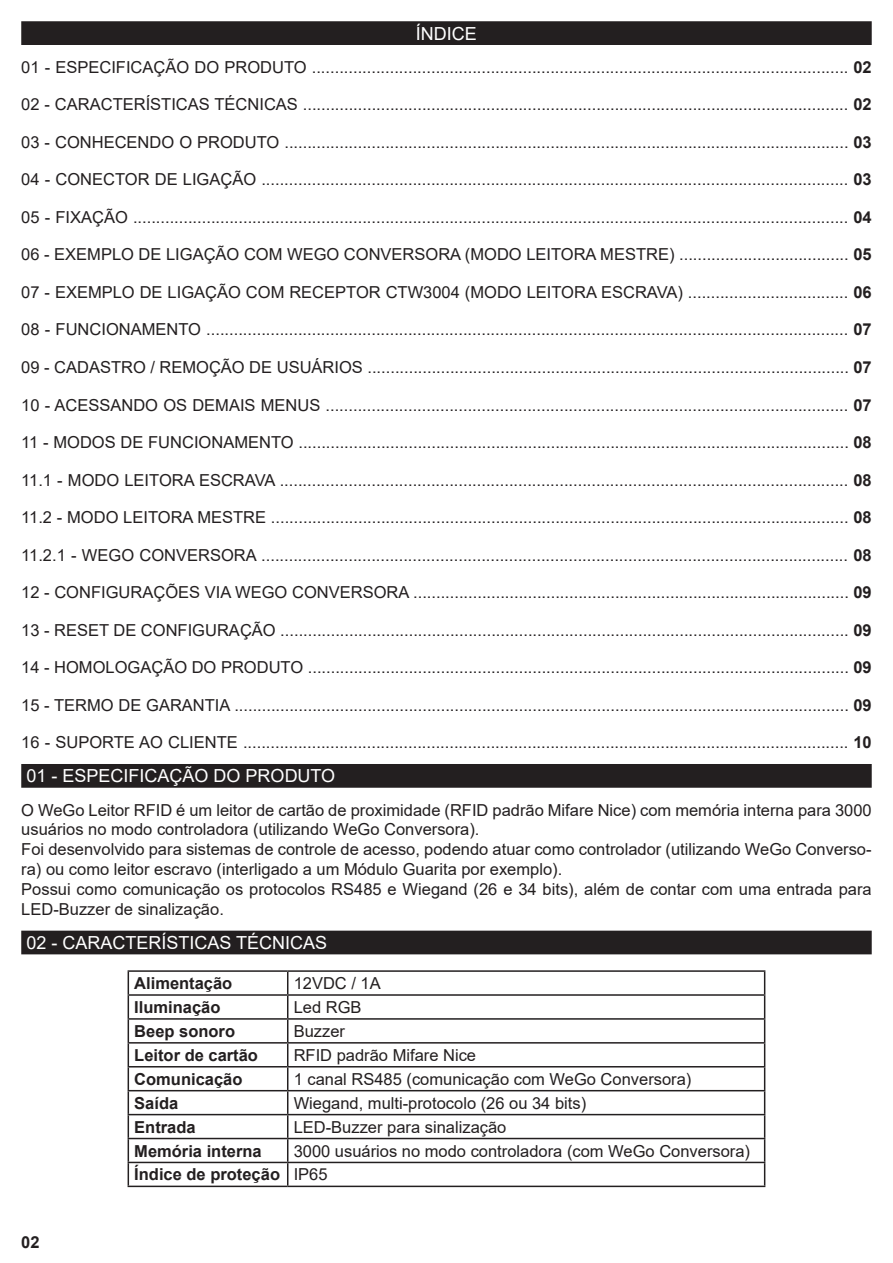
<style>
.page{position:relative;width:893px;height:1263px;background:#fff}
.page>*{position:absolute;margin:0;border:0;box-sizing:border-box;transform-origin:0 0}
.t1{font:18px "Arial";color:#fff}
.t2{font:16.5px/19.8px "Arial";color:#231f20}
.t3{font:700 16.5px "Arial";color:#231f20}
.s1{font-weight:700}
</style>
<div class="page">
<div style="left:22px;top:22px;width:849px;height:22px;background:#231f20"></div>
<div style="left:21px;top:21px;width:851px;height:24px;border:2px solid #231f20"></div>
<div style="left:22px;top:765px;width:849px;height:22px;background:#231f20"></div>
<div style="left:21px;top:764px;width:851px;height:24px;border:2px solid #231f20"></div>
<hr style="left:128px;top:970px;width:160px;height:2px;background:#231f20">
<hr style="left:288px;top:970px;width:477px;height:2px;background:#231f20">
<hr style="left:128px;top:994px;width:160px;height:2px;background:#231f20">
<hr style="left:288px;top:994px;width:477px;height:2px;background:#231f20">
<hr style="left:128px;top:1018px;width:160px;height:2px;background:#231f20">
<hr style="left:288px;top:1018px;width:477px;height:2px;background:#231f20">
<hr style="left:128px;top:1042px;width:160px;height:1px;background:#231f20">
<hr style="left:288px;top:1042px;width:477px;height:1px;background:#231f20">
<hr style="left:128px;top:1066px;width:160px;height:1px;background:#231f20">
<hr style="left:288px;top:1066px;width:477px;height:1px;background:#231f20">
<hr style="left:128px;top:1090px;width:160px;height:1px;background:#231f20">
<hr style="left:288px;top:1090px;width:477px;height:1px;background:#231f20">
<hr style="left:128px;top:1114px;width:160px;height:1px;background:#231f20">
<hr style="left:288px;top:1114px;width:477px;height:1px;background:#231f20">
<hr style="left:128px;top:1138px;width:160px;height:1px;background:#231f20">
<hr style="left:288px;top:1138px;width:477px;height:1px;background:#231f20">
<hr style="left:128px;top:1162px;width:160px;height:1px;background:#231f20">
<svg style="left:128px;top:972px;width:1px;height:213px"></svg>
<hr style="left:288px;top:1162px;width:477px;height:1px;background:#231f20">
<svg style="left:287px;top:972px;width:1px;height:213px"></svg>
<svg style="left:764px;top:972px;width:1px;height:213px"></svg>
<hr style="left:128px;top:1185px;width:160px;height:2px;background:#231f20">
<hr style="left:288px;top:1185px;width:477px;height:2px;background:#231f20">
<div style="left:22px;top:931px;width:849px;height:23px;background:#231f20"></div>
<p class="t1" style="left:416px;top:21px;width:63px">ÍNDICE</p>
<p class="t2" style="left:21px;top:57px;width:852px">01 - ESPECIFICAÇÃO DO PRODUTO ..................................................................................................................... <span class="s1">02</span></p>
<p class="t2" style="left:21px;top:95px;width:852px">02 - CARACTERÍSTICAS TÉCNICAS ....................................................................................................................... <span class="s1">02</span></p>
<p class="t2" style="left:21px;top:132px;width:852px">03 - CONHECENDO O PRODUTO ........................................................................................................................... <span class="s1">03</span></p>
<p class="t2" style="left:21px;top:170px;width:852px">04 - CONECTOR DE LIGAÇÃO ................................................................................................................................ <span class="s1">03</span></p>
<p class="t2" style="left:21px;top:207px;width:852px">05 - FIXAÇÃO ............................................................................................................................................................ <span class="s1">04</span></p>
<p class="t2" style="left:21px;top:245px;width:852px">06 - EXEMPLO DE LIGAÇÃO COM WEGO CONVERSORA (MODO LEITORA MESTRE) ..................................... <span class="s1">05</span></p>
<p class="t2" style="left:21px;top:282px;width:852px">07 - EXEMPLO DE LIGAÇÃO COM RECEPTOR CTW3004 (MODO LEITORA ESCRAVA) ................................... <span class="s1">06</span></p>
<p class="t2" style="left:21px;top:320px;width:852px">08 - FUNCIONAMENTO ............................................................................................................................................ <span class="s1">07</span></p>
<p class="t2" style="left:21px;top:357px;width:852px">09 - CADASTRO / REMOÇÃO DE USUÁRIOS ......................................................................................................... <span class="s1">07</span></p>
<p class="t2" style="left:21px;top:395px;width:852px">10 - ACESSANDO OS DEMAIS MENUS .................................................................................................................. <span class="s1">07</span></p>
<p class="t2" style="left:21px;top:432px;width:852px">11 - MODOS DE FUNCIONAMENTO ........................................................................................................................ <span class="s1">08</span></p>
<p class="t2" style="left:21px;top:470px;width:852px">11.1 - MODO LEITORA ESCRAVA ............................................................................................................................ <span class="s1">08</span></p>
<p class="t2" style="left:21px;top:507px;width:852px">11.2 - MODO LEITORA MESTRE .............................................................................................................................. <span class="s1">08</span></p>
<p class="t2" style="left:21px;top:545px;width:852px">11.2.1 - WEGO CONVERSORA ................................................................................................................................ <span class="s1">08</span></p>
<p class="t2" style="left:21px;top:582px;width:852px">12 - CONFIGURAÇÕES VIA WEGO CONVERSORA ............................................................................................... <span class="s1">09</span></p>
<p class="t2" style="left:21px;top:620px;width:852px">13 - RESET DE CONFIGURAÇÃO ............................................................................................................................ <span class="s1">09</span></p>
<p class="t2" style="left:21px;top:657px;width:852px">14 - HOMOLOGAÇÃO DO PRODUTO ...................................................................................................................... <span class="s1">09</span></p>
<p class="t2" style="left:21px;top:695px;width:852px">15 - TERMO DE GARANTIA ...................................................................................................................................... <span class="s1">09</span></p>
<p class="t2" style="left:21px;top:732px;width:852px">16 - SUPORTE AO CLIENTE .................................................................................................................................... <span class="s1">10</span></p>
<p class="t1" style="left:27px;top:764px;width:310px">01 - ESPECIFICAÇÃO DO PRODUTO</p>
<p class="t2" style="left:21px;top:800px;width:852px">O WeGo Leitor RFID é um leitor de cartão de proximidade (RFID padrão Mifare Nice) com memória interna para 3000 usuários no modo controladora (utilizando WeGo Conversora).</p>
<p class="t2" style="left:21px;top:839px;width:852px">Foi desenvolvido para sistemas de controle de acesso, podendo atuar como controlador (utilizando WeGo Converso&shy;ra) ou como leitor escravo (interligado a um Módulo Guarita por exemplo).</p>
<p class="t2" style="left:21px;top:879px;width:852px">Possui como comunicação os protocolos RS485 e Wiegand (26 e 34 bits), além de contar com uma entrada para<br>LED-Buzzer de sinalização.</p>
<p class="t1" style="left:27px;top:930px;width:302px">02 - CARACTERÍSTICAS TÉCNICAS</p>
<p class="t3" style="left:21px;top:1230px;width:20px">02</p>
<p class="t3" style="left:134px;top:972px;width:100px">Alimentação</p>
<p class="t2" style="left:294px;top:973px;width:89px">12VDC / 1A</p>
<p class="t3" style="left:134px;top:995px;width:88px">Iluminação</p>
<p class="t2" style="left:294px;top:997px;width:69px">Led RGB</p>
<p class="t3" style="left:134px;top:1019px;width:102px">Beep sonoro</p>
<p class="t2" style="left:294px;top:1021px;width:53px">Buzzer</p>
<p class="t3" style="left:134px;top:1043px;width:125px">Leitor de cartão</p>
<p class="t2" style="left:294px;top:1045px;width:184px">RFID padrão Mifare Nice</p>
<p class="t3" style="left:134px;top:1067px;width:110px">Comunicação</p>
<p class="t2" style="left:294px;top:1069px;width:399px">1 canal RS485 (comunicação com WeGo Conversora)</p>
<p class="t3" style="left:134px;top:1091px;width:46px">Saída</p>
<p class="t2" style="left:294px;top:1093px;width:294px">Wiegand, multi-protocolo (26 ou 34 bits)</p>
<p class="t3" style="left:134px;top:1115px;width:63px">Entrada</p>
<p class="t2" style="left:294px;top:1117px;width:214px">LED-Buzzer para sinalização</p>
<p class="t3" style="left:134px;top:1139px;width:129px">Memória interna</p>
<p class="t2" style="left:294px;top:1141px;width:458px">3000 usuários no modo controladora (com WeGo Conversora)</p>
<p class="t3" style="left:134px;top:1163px;width:147px">Índice de proteção</p>
<p class="t2" style="left:294px;top:1164px;width:35px">IP65</p>
</div>
